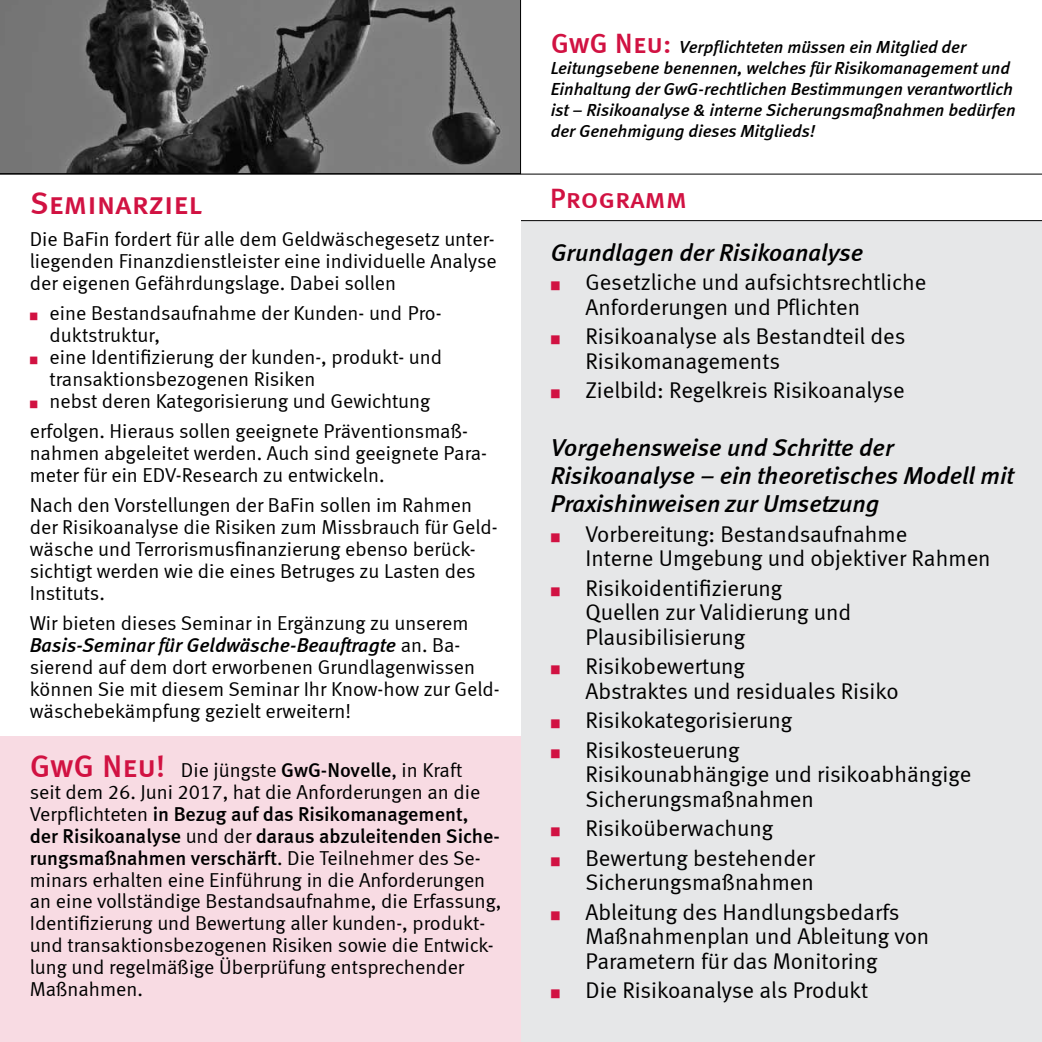
<style>
.page{position:relative;width:1042px;height:1042px;background:#fff}
.page>*{position:absolute;margin:0;border:0;box-sizing:border-box;transform-origin:0 0}
.t1{font:31.5px "Meta Medium LF Caps";color:#d11242}
.t2{font:28px "Meta Medium LF Caps";color:#d11242}
.t3{font:italic 24.5px/28px "Meta Medium LF";color:#000}
.t4{font:22.75px/24.5px "Meta Normal LF";color:#000}
.t5{font:20.12px/21.9px "Meta Normal LF";color:#000}
.t6{font:20.12px/21.9px "Meta Medium LF";color:#000}
.t7{font:italic 20.12px "Meta Medium LF";color:#000}
.t8{font:italic 17.5px/21px "Meta Medium LF";color:#000}
.s1{color:#d11242}
.s2{font-family:"Meta Normal LF";font-style:normal}
.s3{font-family:"Meta Medium LF Caps";font-size:31.5px;color:#d11242}
.s4{font-family:"Meta Medium LF"}
.s5{font-family:"Meta Normal LF"}
.s6{font-family:"Meta Medium LF Caps";font-style:normal;font-size:28px;color:#d11242}
</style>
<div class="page">
<div style="left:0;top:736px;width:523px;height:306px;background:#f8dbe3"></div>
<div style="left:521px;top:221px;width:521px;height:821px;background:#e6e7e8"></div>
<svg style="left:0;top:0;width:521px;height:174px;background:#5d5d5d"></svg>
<hr style="left:0;top:174px;width:1042px;height:1px;background:#000">
<hr style="left:521px;top:220px;width:521px;height:1px;background:#000">
<h1 class="t1" style="left:30px;top:185px;width:174px">Seminarziel</h1>
<p class="t5" style="left:30px;top:228px;width:469px;text-align:justify">Die BaFin fordert für alle dem Geldwäschegesetz unter&shy;liegenden Finanzdienstleister eine individuelle Analyse der eigenen Gefährdungslage. Dabei sollen</p>
<p class="t5" style="left:50px;top:302px;width:393px;text-indent:-20px"><span class="s1">■</span> eine Bestandsaufnahme der Kunden- und Pro&shy;duktstruktur,</p>
<p class="t5" style="left:50px;top:346px;width:394px;text-indent:-20px"><span class="s1">■</span> eine Identifizierung der kunden-, produkt- und transaktionsbezogenen Risiken</p>
<p class="t5" style="left:30px;top:385px;width:440px;line-height:30.3px"><span class="s1">■</span> nebst deren Kategorisierung und Gewichtung erfolgen. Hieraus sollen geeignete Präventionsmaß-</p>
<p class="t5" style="left:30px;top:442px;width:459px">nahmen abgeleitet werden. Auch sind geeignete Para&shy;meter für ein EDV-Research zu entwickeln.</p>
<p class="t5" style="left:30px;top:494px;width:469px">Nach den Vorstellungen der BaFin sollen im Rahmen der Risikoanalyse die Risiken zum Missbrauch für Geld&shy;wäsche und Terrorismusfinanzierung ebenso berück&shy;sichtigt werden wie die eines Betruges zu Lasten des Instituts.</p>
<p class="t5" style="left:30px;top:612px;width:440px">Wir bieten dieses Seminar in Ergänzung zu unserem</p>
<p class="t7" style="left:30px;top:633px;width:432px">Basis-Seminar für Geldwäsche-Beauftragte <span class="s2">an. Ba-</span></p>
<p class="t5" style="left:30px;top:656px;width:471px">sierend auf dem dort erworbenen Grundlagenwissen können Sie mit diesem Seminar Ihr Know-how zur Geld&shy;wäschebekämpfung gezielt erweitern!</p>
<p class="t5" style="left:30px;top:759px;width:452px"><span class="s3">GwG Neu!</span> Die jüngste <span class="s4">GwG-Novelle</span>, in Kraft seit dem 26. Juni 2017, hat die Anforderungen an die</p>
<p class="t6" style="left:30px;top:803px;width:472px"><span class="s5">Verpflichteten</span> in Bezug auf das Risikomanagement, der Risikoanalyse <span class="s5">und der</span> daraus abzuleitenden Siche&shy;rungsmaßnahmen verschärft<span class="s5">. Die Teilnehmer des Se-</span></p>
<p class="t5" style="left:30px;top:868px;width:473px">minars erhalten eine Einführung in die Anforderungen an eine vollständige Bestandsaufnahme, die Erfassung, Identifizierung und Bewertung aller kunden-, produkt&shy;und transaktionsbezogenen Risiken sowie die Entwick&shy;lung und regelmäßige Überprüfung entsprechender Maßnahmen.</p>
<p class="t8" style="left:551px;top:36px;width:466px"><span class="s6">GwG Neu:</span> Verpflichteten müssen ein Mitglied der Leitungsebene benennen, welches für Risikomanagement und Einhaltung der GwG-rechtlichen Bestimmungen verantwortlich ist – Risikoanalyse &amp; interne Sicherungsmaßnahmen bedürfen der Genehmigung dieses Mitglieds!</p>
<h2 class="t2" style="left:550px;top:182px;width:139px">Programm</h2>
<p class="t3" style="left:551px;top:238px;width:314px">Grundlagen der Risikoanalyse</p>
<p class="t4" style="left:585px;top:270px;width:342px;text-indent:-35px"><span class="s1">■</span> Gesetzliche und aufsichtsrechtliche<br>Anforderungen und Pflichten</p>
<p class="t4" style="left:585px;top:324px;width:321px;text-indent:-35px"><span class="s1">■</span> Risikoanalyse als Bestandteil des<br>Risikomanagements</p>
<p class="t4" style="left:551px;top:378px;width:355px"><span class="s1">■</span> Zielbild: Regelkreis Risikoanalyse</p>
<p class="t3" style="left:551px;top:433px;width:465px">Vorgehensweise und Schritte der<br>Risikoanalyse – ein theoretisches Modell mit<br>Praxishinweisen zur Umsetzung</p>
<p class="t4" style="left:585px;top:521px;width:407px;text-indent:-35px"><span class="s1">■</span> Vorbereitung: Bestandsaufnahme<br>Interne Umgebung und objektiver Rahmen</p>
<p class="t4" style="left:585px;top:575px;width:267px;text-indent:-35px"><span class="s1">■</span> Risikoidentifizierung<br>Quellen zur Validierung und<br>Plausibilisierung</p>
<p class="t4" style="left:585px;top:654px;width:315px;text-indent:-35px"><span class="s1">■</span> Risikobewertung<br>Abstraktes und residuales Risiko</p>
<p class="t4" style="left:551px;top:708px;width:243px"><span class="s1">■</span> Risikokategorisierung</p>
<p class="t4" style="left:585px;top:737px;width:387px;text-indent:-35px"><span class="s1">■</span> Risikosteuerung<br>Risikounabhängige und risikoabhängige<br>Sicherungsmaßnahmen</p>
<p class="t4" style="left:551px;top:815px;width:224px"><span class="s1">■</span> Risikoüberwachung</p>
<p class="t4" style="left:551px;top:845px;width:266px;text-align:right"><span class="s1">■</span> Bewertung bestehender<br>Sicherungsmaßnahmen</p>
<p class="t4" style="left:585px;top:899px;width:345px;text-indent:-35px"><span class="s1">■</span> Ableitung des Handlungsbedarfs<br>Maßnahmenplan und Ableitung von<br>Parametern für das Monitoring</p>
<p class="t4" style="left:551px;top:977px;width:319px"><span class="s1">■</span> Die Risikoanalyse als Produkt</p>
</div>
